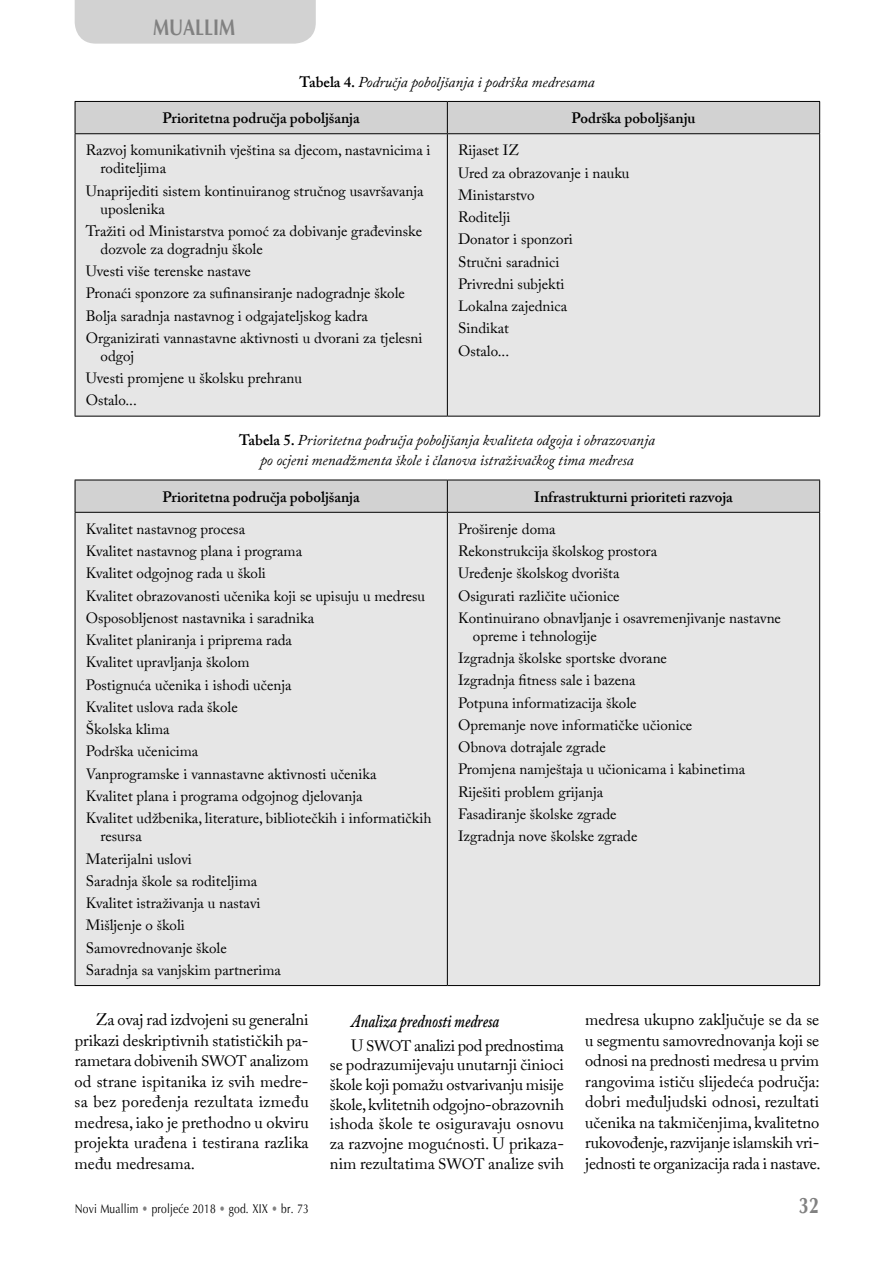
<style>
.page{position:relative;width:894px;height:1264px;background:#fff}
.page>*{position:absolute;margin:0;border:0;box-sizing:border-box;transform-origin:0 0}
.t1{font:700 22.5px "Optima";color:#818181;scale:.8 1}
.t2{font:italic 600 18px "Adobe Caslon Pro";color:#000;scale:.8 1}
.t3{font:16.5px/20.4px "Adobe Caslon Pro";color:#000;text-align:justify}
.t4{font:15px/22.2px "Adobe Caslon Pro";color:#000}
.t5{font:italic 15px/19.5px "Adobe Caslon Pro";color:#000;text-align:center}
.t6{font:600 15px "Adobe Caslon Pro";color:#000}
.t7{font:12.75px "Optima";letter-spacing:.02em;color:#000;scale:.8 1}
.s1{font-weight:600;font-style:normal}
.s2{font-size:15px}
.s3{color:#818181}
</style>
<div class="page">
<div style="left:75px;top:0;width:241px;height:44px;background:#d2d2d2"></div>
<div style="left:76px;top:102px;width:743px;height:31px;background:#d2d2d2"></div>
<div style="left:76px;top:134px;width:743px;height:282px;background:#e6e6e6"></div>
<hr style="left:75px;top:101px;width:372px;height:1px;background:#000">
<hr style="left:75px;top:102px;width:1px;height:31px;background:#000">
<hr style="left:447px;top:101px;width:372px;height:1px;background:#000">
<hr style="left:447px;top:102px;width:1px;height:31px;background:#000">
<hr style="left:819px;top:102px;width:1px;height:31px;background:#000">
<hr style="left:75px;top:133px;width:372px;height:1px;background:#000">
<hr style="left:75px;top:134px;width:1px;height:282px;background:#000">
<hr style="left:447px;top:133px;width:372px;height:1px;background:#000">
<hr style="left:447px;top:134px;width:1px;height:282px;background:#000">
<hr style="left:819px;top:134px;width:1px;height:282px;background:#000">
<hr style="left:75px;top:416px;width:372px;height:1px;background:#000">
<hr style="left:447px;top:416px;width:372px;height:1px;background:#000">
<div style="left:76px;top:480px;width:743px;height:32px;background:#d2d2d2"></div>
<div style="left:76px;top:513px;width:743px;height:472px;background:#e6e6e6"></div>
<hr style="left:75px;top:479px;width:372px;height:1px;background:#000">
<hr style="left:75px;top:480px;width:1px;height:32px;background:#000">
<hr style="left:447px;top:479px;width:372px;height:1px;background:#000">
<hr style="left:447px;top:480px;width:1px;height:32px;background:#000">
<hr style="left:819px;top:480px;width:1px;height:32px;background:#000">
<hr style="left:75px;top:512px;width:372px;height:1px;background:#000">
<hr style="left:75px;top:512px;width:1px;height:473px;background:#000">
<hr style="left:447px;top:512px;width:372px;height:1px;background:#000">
<hr style="left:447px;top:512px;width:1px;height:473px;background:#000">
<hr style="left:819px;top:512px;width:1px;height:473px;background:#000">
<hr style="left:75px;top:985px;width:372px;height:1px;background:#000">
<hr style="left:447px;top:985px;width:372px;height:1px;background:#000">
<h1 class="t1" style="left:153px;top:13px;width:102px">MUALLIM</h1>
<p class="t5" style="left:299px;top:72px;width:296px"><span class="s1">Tabela 4.</span> Područja poboljšanja i podrška medresama</p>
<p class="t6" style="left:162px;top:109px;width:199px">Prioritetna područja poboljšanja</p>
<p class="t6" style="left:571px;top:109px;width:125px">Podrška poboljšanju</p>
<p class="t4" style="left:100px;top:141px;width:331px;line-height:18px;text-indent:-15px">Razvoj komunikativnih vještina sa djecom, nastavnicima i roditeljima</p>
<p class="t4" style="left:100px;top:181px;width:324px;line-height:18px;text-indent:-15px">Unaprijediti sistem kontinuiranog stručnog usavršavanja uposlenika</p>
<p class="t4" style="left:100px;top:222px;width:323px;line-height:18px;text-indent:-15px">Tražiti od Ministarstva pomoć za dobivanje građevinske dozvole za dogradnju škole</p>
<p class="t4" style="left:86px;top:260px;width:338px">Uvesti više terenske nastave<br>Pronaći sponzore za sufinansiranje nadogradnje škole Bolja saradnja nastavnog i odgajateljskog kadra Organizirati vannastavne aktivnosti u dvorani za tjelesni</p>
<p class="t4" style="left:86px;top:345px;width:218px;text-indent:15px">odgoj<br>Uvesti promjene u školsku prehranu<br>Ostalo...</p>
<p class="t4" style="left:458px;top:139px;width:173px">Rijaset IZ<br>Ured za obrazovanje i nauku<br>Ministarstvo<br>Roditelji<br>Donator i sponzori<br>Stručni saradnici<br>Privredni subjekti<br>Lokalna zajednica<br>Sindikat<br>Ostalo...</p>
<p class="t5" style="left:239px;top:430px;width:417px"><span class="s1">Tabela 5.</span> Prioritetna područja poboljšanja kvaliteta odgoja i obrazovanja po ocjeni menadžmenta škole i članova istraživačkog tima medresa</p>
<p class="t6" style="left:162px;top:488px;width:199px">Prioritetna područja poboljšanja</p>
<p class="t6" style="left:534px;top:488px;width:200px">Infrastrukturni prioriteti razvoja</p>
<p class="t4" style="left:86px;top:517px;width:347px">Kvalitet nastavnog procesa<br>Kvalitet nastavnog plana i programa<br>Kvalitet odgojnog rada u školi<br>Kvalitet obrazovanosti učenika koji se upisuju u medresu Osposobljenost nastavnika i saradnika<br>Kvalitet planiranja i priprema rada<br>Kvalitet upravljanja školom<br>Postignuća učenika i ishodi učenja<br>Kvalitet uslova rada škole<br>Školska klima<br>Podrška učenicima<br>Vanprogramske i vannastavne aktivnosti učenika<br>Kvalitet plana i programa odgojnog djelovanja<br>Kvalitet udžbenika, literature, bibliotečkih i informatičkih</p>
<p class="t4" style="left:86px;top:825px;width:197px;text-indent:15px">resursa<br>Materijalni uslovi<br>Saradnja škole sa roditeljima<br>Kvalitet istraživanja u nastavi<br>Mišljenje o školi<br>Samovrednovanje škole<br>Saradnja sa vanjskim partnerima</p>
<p class="t4" style="left:458px;top:517px;width:324px">Proširenje doma<br>Rekonstrukcija školskog prostora<br>Uređenje školskog dvorišta<br>Osigurati različite učionice<br>Kontinuirano obnavljanje i osavremenjivanje nastavne</p>
<p class="t4" style="left:458px;top:624px;width:288px;text-indent:15px">opreme i tehnologije<br>Izgradnja školske sportske dvorane<br>Izgradnja fitness sale i bazena<br>Potpuna informatizacija škole<br>Opremanje nove informatičke učionice<br>Obnova dotrajale zgrade<br>Promjena namještaja u učionicama i kabinetima<br>Riješiti problem grijanja<br>Fasadiranje školske zgrade<br>Izgradnja nove školske zgrade</p>
<p class="t3" style="left:75px;top:1009px;width:235px;text-indent:21px">Za ovaj rad izdvojeni su generalni prikazi deskriptivnih statističkih pa&shy;rametara dobivenih <span class="s2">SWOT</span> analizom od strane ispitanika iz svih medre&shy;sa bez poređenja rezultata između medresa, iako je prethodno u okviru projekta urađena i testirana razlika među medresama.</p>
<p class="t2" style="left:351px;top:1009px;width:186px">Analiza prednosti medresa</p>
<p class="t3" style="left:330px;top:1035px;width:235px;line-height:19.6px;text-indent:21px">U <span class="s2">SWOT</span> analizi pod prednostima se podrazumijevaju unutarnji činioci škole koji pomažu ostvarivanju misije škole, kvlitetnih odgojno-obrazovnih ishoda škole te osiguravaju osnovu za razvojne mogućnosti. U prikaza&shy;nim rezultatima <span class="s2">SWOT</span> analize svih</p>
<p class="t7" style="left:75px;top:1201px;width:294px">Novi Muallim <span class="s3">•</span> proljeće 2018 <span class="s3">•</span> god. XIX <span class="s3">•</span> br. 73</p>
<p class="t3" style="left:585px;top:1009px;width:237px">medresa ukupno zaključuje se da se u segmentu samovrednovanja koji se odnosi na prednosti medresa u prvim rangovima ističu slijedeća područja: dobri međuljudski odnosi, rezultati učenika na takmičenjima, kvalitetno rukovođenje, razvijanje islamskih vri&shy;jednosti te organizacija rada i nastave.</p>
<h1 class="t1" style="left:798px;top:1191px;width:27px">32</h1>
</div>
